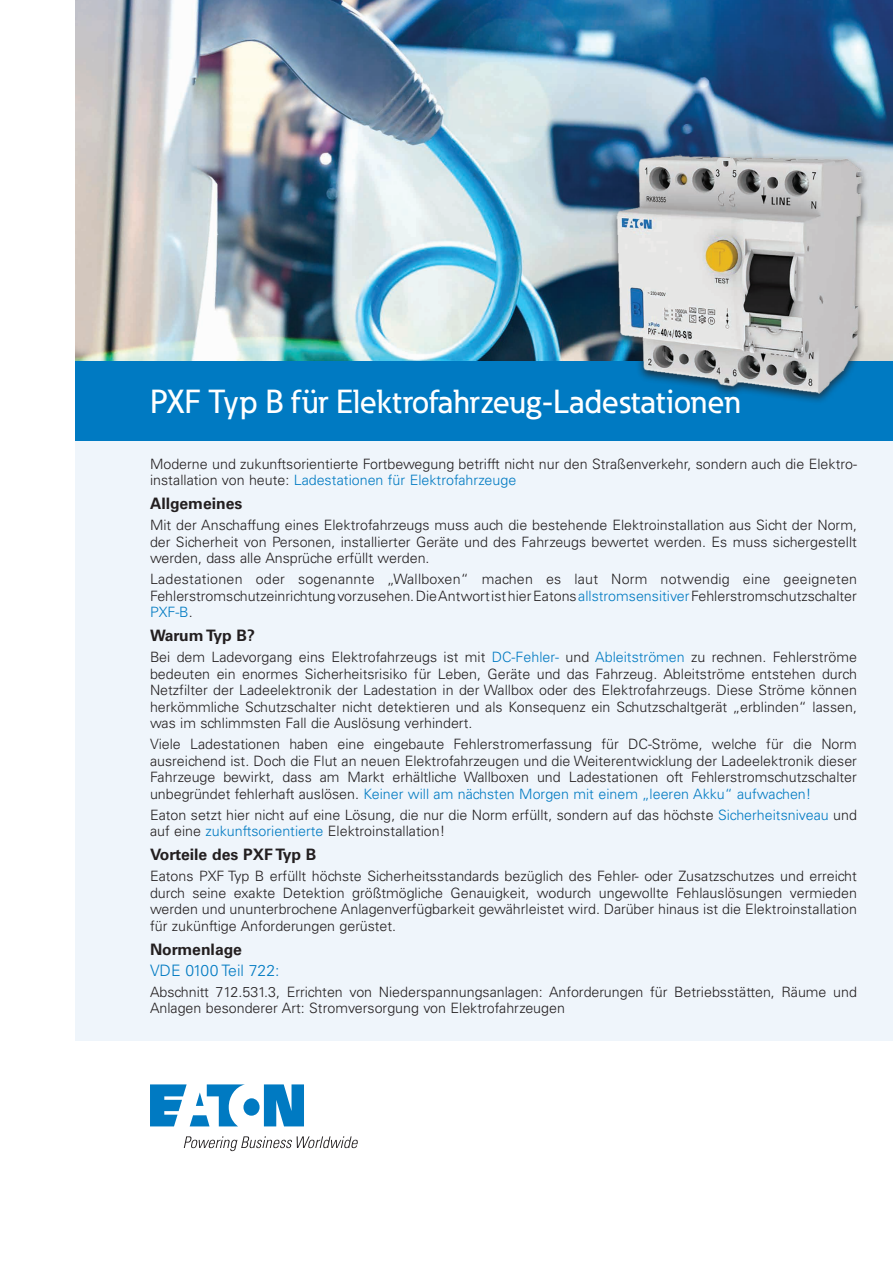
<style>
.page{position:relative;width:893px;height:1263px;background:#fff}
.page>*{position:absolute;margin:0;border:0;box-sizing:border-box;transform-origin:0 0}
._01_Headline___ADJ_S{font:500 33px "Eaton";color:#fff}
._03_Table_Body__8_pt{font:700 15.75px "Univers LT Std";color:#231f20}
._03_Table_Body__8_pt-2{font:300 15.75px "Univers LT Std";color:#007ac2}
._03_Table_Body__8_pt-3{font:700 15.75px "Univers LT Std";letter-spacing:-.02em;color:#231f20}
._03_Table_Body__8_pt-4{font:300 14.25px/16.5px "Univers LT Std";color:#231f20;text-align:justify}
.s1{color:#007ac2}
</style>
<div class="page">
<img style="left:75px;top:0;width:818px;height:361px">
<div style="left:75px;top:413px;width:818px;height:627px;background:#eff5fb"></div>
<div style="left:75px;top:361px;width:818px;height:79px;background:#007ac2"></div>
<div style="left:609px;top:152px;width:260px;height:253px;background:#231f20;opacity:.75"></div>
<img style="left:616px;top:154px;width:246px;height:239px">
<svg style="left:150px;top:1084px;width:154px;height:42px"></svg>
<svg style="left:184px;top:1136px;width:174px;height:15px"></svg>
<p class="_01_Headline___ADJ_S" style="left:150px;top:382px;width:592px">PXF Typ B für Elektrofahrzeug-Ladestationen</p>
<p class="_03_Table_Body__8_pt-4" style="left:150px;top:455px;width:708px">Moderne und zukunftsorientierte Fortbewegung betrifft nicht nur den Straßenverkehr, sondern auch die Elektro&shy;installation von heute: <span class="s1">Ladestationen für Elektrofahrzeuge</span></p>
<p class="_03_Table_Body__8_pt" style="left:150px;top:494px;width:94px">Allgemeines</p>
<p class="_03_Table_Body__8_pt-4" style="left:150px;top:517px;width:708px">Mit der Anschaffung eines Elektrofahrzeugs muss auch die bestehende Elektroinstallation aus Sicht der Norm, der Sicherheit von Personen, installierter Geräte und des Fahrzeugs bewertet werden. Es muss sichergestellt werden, dass alle Ansprüche erfüllt werden.</p>
<p class="_03_Table_Body__8_pt-4" style="left:150px;top:571px;width:709px">Ladestationen oder sogenannte „Wallboxen“ machen es laut Norm notwendig eine geeigneten Fehlerstromschutzeinrichtung vorzusehen. Die Antwort ist hier Eatons <span class="s1">allstromsensitiver</span> Fehlerstromschutzschalter <span class="s1">PXF-B</span>.</p>
<p class="_03_Table_Body__8_pt-3" style="left:150px;top:626px;width:106px">Warum Typ B?</p>
<p class="_03_Table_Body__8_pt-4" style="left:150px;top:649px;width:708px">Bei dem Ladevorgang eins Elektrofahrzeugs ist mit <span class="s1">DC-Fehler-</span> und <span class="s1">Ableitströmen</span> zu rechnen. Fehlerströme bedeuten ein enormes Sicherheitsrisiko für Leben, Geräte und das Fahrzeug. Ableitströme entstehen durch Netzfilter der Ladeelektronik der Ladestation in der Wallbox oder des Elektrofahrzeugs. Diese Ströme können herkömmliche Schutzschalter nicht detektieren und als Konsequenz ein Schutzschaltgerät „erblinden“ lassen, was im schlimmsten Fall die Auslösung verhindert.</p>
<p class="_03_Table_Body__8_pt-4" style="left:150px;top:736px;width:708px">Viele Ladestationen haben eine eingebaute Fehlerstromerfassung für DC-Ströme, welche für die Norm ausreichend ist. Doch die Flut an neuen Elektrofahrzeugen und die Weiterentwicklung der Ladeelektronik dieser Fahrzeuge bewirkt, dass am Markt erhältliche Wallboxen und Ladestationen oft Fehlerstromschutzschalter unbegründet fehlerhaft auslösen. <span class="s1">Keiner will am nächsten Morgen mit einem „leeren Akku“ aufwachen!</span></p>
<p class="_03_Table_Body__8_pt-4" style="left:150px;top:806px;width:708px">Eaton setzt hier nicht auf eine Lösung, die nur die Norm erfüllt, sondern auf das höchste <span class="s1">Sicherheitsniveau</span> und auf eine <span class="s1">zukunftsorientierte</span> Elektroinstallation!</p>
<p class="_03_Table_Body__8_pt" style="left:150px;top:845px;width:168px">Vorteile des PXF Typ B</p>
<p class="_03_Table_Body__8_pt-4" style="left:150px;top:868px;width:708px">Eatons PXF Typ B erfüllt höchste Sicherheitsstandards bezüglich des Fehler- oder Zusatzschutzes und erreicht durch seine exakte Detektion größtmögliche Genauigkeit, wodurch ungewollte Fehlauslösungen vermieden werden und ununterbrochene Anlagenverfügbarkeit gewährleistet wird. Darüber hinaus ist die Elektroinstallation für zukünftige Anforderungen gerüstet.</p>
<p class="_03_Table_Body__8_pt" style="left:150px;top:940px;width:93px">Normenlage</p>
<p class="_03_Table_Body__8_pt-2" style="left:150px;top:961px;width:131px">VDE 0100 Teil 722:</p>
<p class="_03_Table_Body__8_pt-4" style="left:150px;top:983px;width:708px">Abschnitt 712.531.3, Errichten von Niederspannungsanlagen: Anforderungen für Betriebsstätten, Räume und<br>Anlagen besonderer Art: Stromversorgung von Elektrofahrzeugen</p>
</div>
